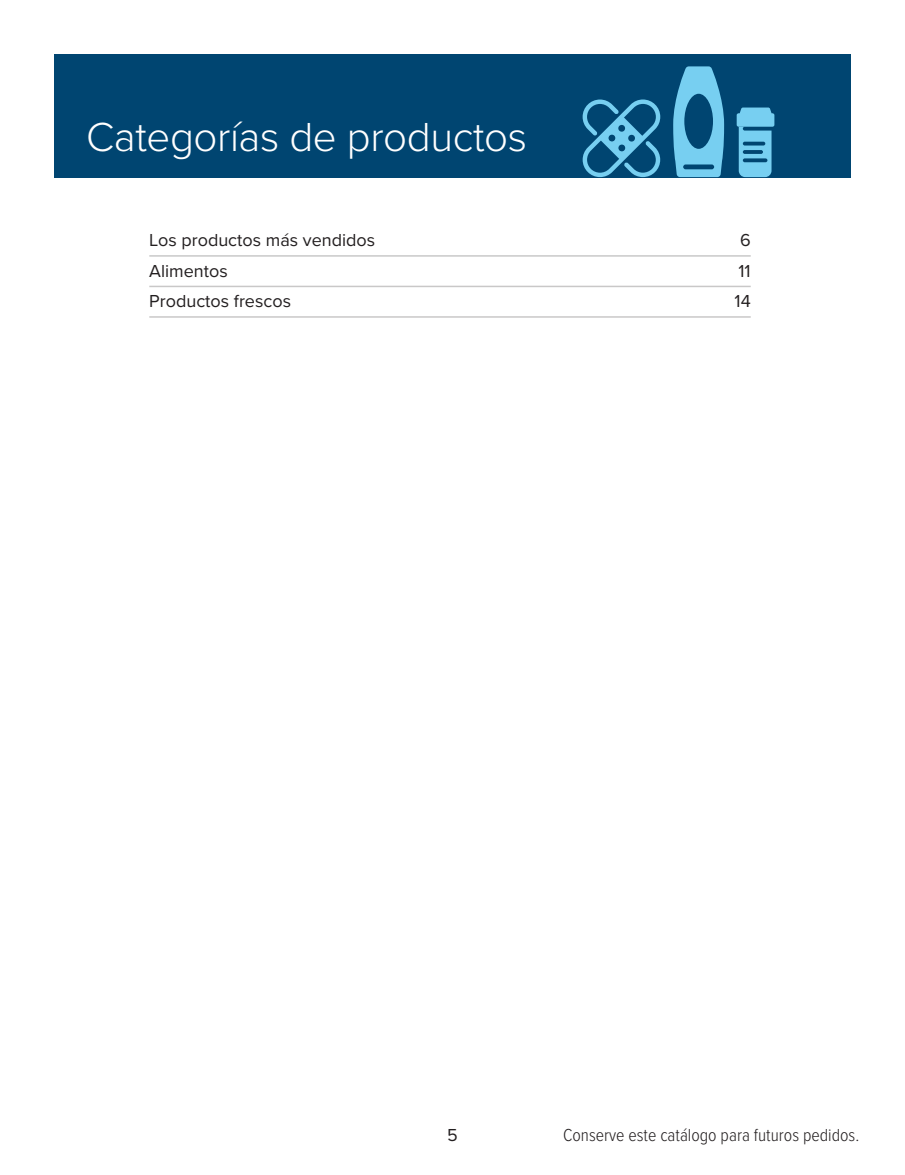
<style>
.page{position:relative;width:905px;height:1175px;background:#fff}
.page>*{position:absolute;margin:0;border:0;box-sizing:border-box;transform-origin:0 0}
.t1{font:300 42px "Proxima Nova";letter-spacing:-.01em;color:#fff}
.Table_Of_Contents{font:18px "Proxima Nova";color:#231f20}
.t2{font:300 18px "Proxima Nova Cond";color:#231f20}
</style>
<div class="page">
<div style="left:54px;top:54px;width:796px;height:123px;background:#004571"></div>
<svg style="left:736px;top:107px;width:38px;height:70px"></svg>
<svg style="left:582px;top:99px;width:78px;height:78px"></svg>
<svg style="left:673px;top:66px;width:51px;height:111px"></svg>
<hr style="left:149px;top:255px;width:601px;height:2px;background:#c9c8c8">
<hr style="left:149px;top:286px;width:601px;height:1px;background:#c9c8c8">
<hr style="left:149px;top:316px;width:601px;height:2px;background:#c9c8c8">
<h1 class="t1" style="left:86px;top:105px;width:442px">Categorías de productos</h1>
<p class="Table_Of_Contents" style="left:149px;top:227px;width:227px">Los productos más vendidos</p>
<p class="Table_Of_Contents" style="left:740px;top:227px;width:12px">6</p>
<p class="Table_Of_Contents" style="left:149px;top:257px;width:80px">Alimentos</p>
<p class="Table_Of_Contents" style="left:738px;top:257px;width:14px">11</p>
<p class="Table_Of_Contents" style="left:149px;top:288px;width:143px">Productos frescos</p>
<p class="Table_Of_Contents" style="left:734px;top:288px;width:18px">14</p>
<p class="Table_Of_Contents" style="left:447px;top:1121px;width:12px">5</p>
<p class="t2" style="left:563px;top:1121px;width:298px">Conserve este catálogo para futuros pedidos.</p>
</div>
